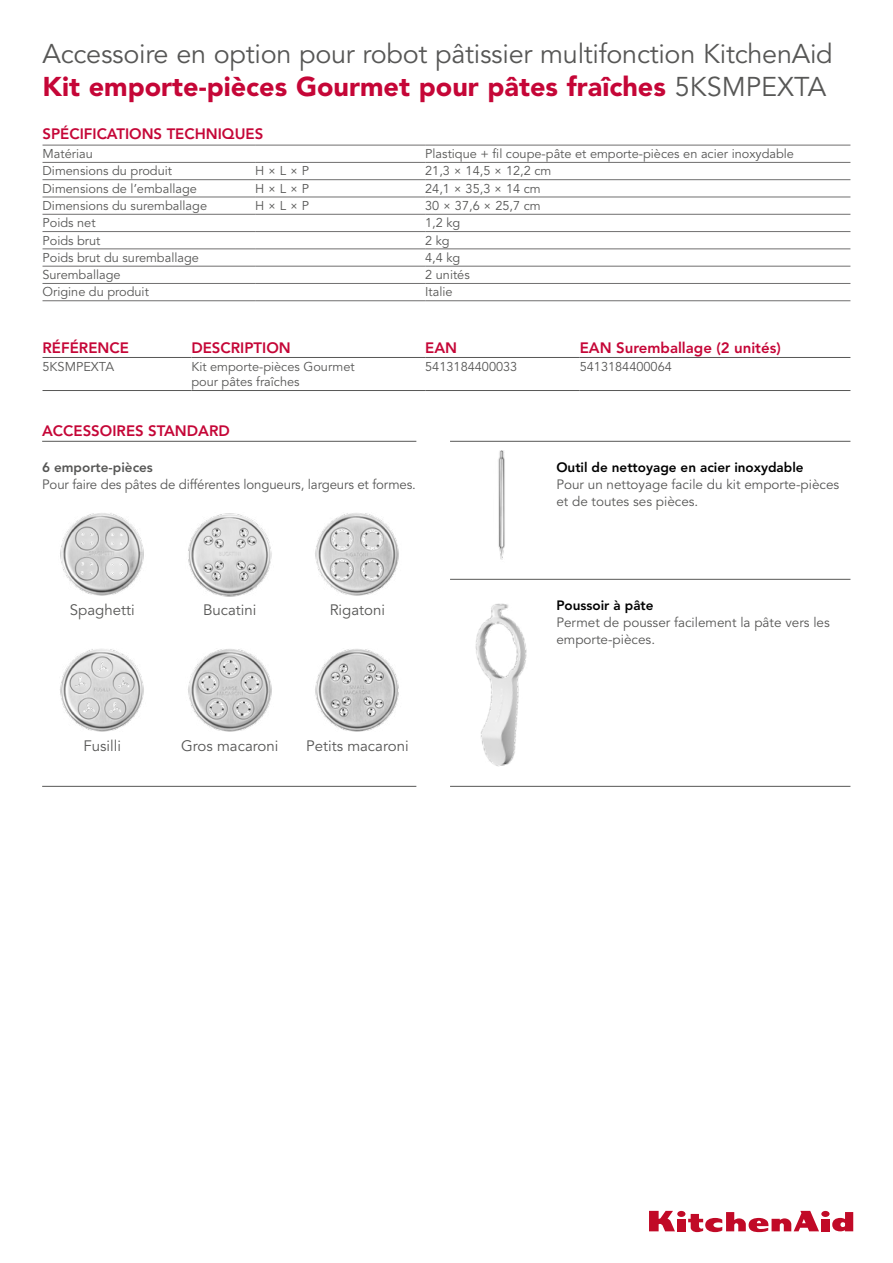
<style>
.page{position:relative;width:893px;height:1263px;background:#fff}
.page>*{position:absolute;margin:0;border:0;box-sizing:border-box;transform-origin:0 0}
.t1{font:27px/33px "Avenir LT Std";letter-spacing:-.01em;color:#575756}
.t2{font:800 15px "Avenir LT Std";color:#c50637}
.t3{font:15px "Avenir LT Std";color:#575756}
.t4{font:13.5px/17.2px "Avenir LT Std";color:#575756}
.t5{font:800 13.5px "Avenir LT Std";color:#000}
.t6{font:800 13.5px "Avenir LT Std";color:#575756}
.t7{font:12.75px/15.8px "Avenir LT Std";color:#575756}
.s1{font-weight:900;color:#c50637}
</style>
<div class="page">
<div style="left:677px;top:1219px;width:8px;height:12px;background:#c10a27"></div>
<div style="left:677px;top:1211px;width:8px;height:6px;background:#c10a27;border-radius:50%"></div>
<div style="left:821px;top:1219px;width:8px;height:12px;background:#c10a27"></div>
<div style="left:821px;top:1211px;width:8px;height:6px;background:#c10a27;border-radius:50%"></div>
<svg style="left:649px;top:1211px;width:26px;height:20px"></svg>
<svg style="left:688px;top:1211px;width:131px;height:21px"></svg>
<svg style="left:832px;top:1212px;width:21px;height:19px"></svg>
<img style="left:498px;top:450px;width:7px;height:110px">
<img style="left:475px;top:603px;width:52px;height:164px">
<img style="left:60px;top:513px;width:84px;height:83px">
<img style="left:60px;top:649px;width:84px;height:83px">
<img style="left:188px;top:513px;width:84px;height:83px">
<img style="left:188px;top:649px;width:84px;height:83px">
<img style="left:315px;top:513px;width:84px;height:83px">
<img style="left:315px;top:649px;width:84px;height:83px">
<hr style="left:43px;top:231px;width:212px;height:1px;background:#706f6f">
<hr style="left:43px;top:249px;width:212px;height:1px;background:#706f6f">
<hr style="left:43px;top:179px;width:212px;height:1px;background:#706f6f">
<hr style="left:43px;top:197px;width:212px;height:1px;background:#706f6f">
<hr style="left:255px;top:179px;width:170px;height:1px;background:#706f6f">
<hr style="left:255px;top:197px;width:170px;height:1px;background:#706f6f">
<hr style="left:43px;top:214px;width:212px;height:1px;background:#706f6f">
<hr style="left:255px;top:214px;width:170px;height:1px;background:#706f6f">
<hr style="left:255px;top:231px;width:170px;height:1px;background:#706f6f">
<hr style="left:255px;top:249px;width:170px;height:1px;background:#706f6f">
<hr style="left:43px;top:266px;width:212px;height:1px;background:#706f6f">
<hr style="left:255px;top:266px;width:170px;height:1px;background:#706f6f">
<hr style="left:255px;top:283px;width:170px;height:1px;background:#706f6f">
<hr style="left:255px;top:145px;width:170px;height:1px;background:#706f6f">
<hr style="left:425px;top:145px;width:425px;height:1px;background:#706f6f">
<hr style="left:255px;top:162px;width:170px;height:1px;background:#706f6f">
<hr style="left:425px;top:162px;width:425px;height:1px;background:#706f6f">
<hr style="left:425px;top:179px;width:425px;height:1px;background:#706f6f">
<hr style="left:425px;top:197px;width:425px;height:1px;background:#706f6f">
<hr style="left:425px;top:214px;width:425px;height:1px;background:#706f6f">
<hr style="left:425px;top:231px;width:425px;height:1px;background:#706f6f">
<hr style="left:425px;top:249px;width:425px;height:1px;background:#706f6f">
<hr style="left:425px;top:266px;width:425px;height:1px;background:#706f6f">
<hr style="left:425px;top:283px;width:425px;height:1px;background:#706f6f">
<hr style="left:255px;top:300px;width:170px;height:1px;background:#706f6f">
<hr style="left:425px;top:300px;width:425px;height:1px;background:#706f6f">
<hr style="left:43px;top:283px;width:212px;height:1px;background:#706f6f">
<hr style="left:43px;top:145px;width:212px;height:1px;background:#706f6f">
<hr style="left:43px;top:162px;width:212px;height:1px;background:#706f6f">
<hr style="left:43px;top:300px;width:212px;height:1px;background:#706f6f">
<hr style="left:43px;top:357px;width:148px;height:1px;background:#575756">
<hr style="left:191px;top:357px;width:234px;height:1px;background:#575756">
<hr style="left:425px;top:357px;width:155px;height:1px;background:#575756">
<hr style="left:580px;top:357px;width:270px;height:1px;background:#575756">
<hr style="left:43px;top:390px;width:148px;height:1px;background:#575756">
<hr style="left:191px;top:390px;width:234px;height:1px;background:#575756">
<hr style="left:425px;top:390px;width:155px;height:1px;background:#575756">
<hr style="left:580px;top:390px;width:270px;height:1px;background:#575756">
<hr style="left:42px;top:441px;width:374px;height:1px;background:#575756">
<hr style="left:42px;top:786px;width:374px;height:1px;background:#575756">
<hr style="left:450px;top:441px;width:400px;height:1px;background:#575756">
<hr style="left:450px;top:579px;width:400px;height:1px;background:#575756">
<hr style="left:450px;top:786px;width:400px;height:1px;background:#575756">
<h1 class="t1" style="left:43px;top:38px;width:792px">Accessoire en option pour robot pâtissier multifonction KitchenAid<br><span class="s1">Kit emporte-pièces Gourmet pour pâtes fraîches</span> 5KSMPEXTA</h1>
<p class="t2" style="left:43px;top:125px;width:222px">SPÉCIFICATIONS TECHNIQUES</p>
<p class="t7" style="left:43px;top:146px;width:52px">Matériau</p>
<p class="t7" style="left:425px;top:146px;width:370px">Plastique + fil coupe-pâte et emporte-pièces en acier inoxydable</p>
<p class="t7" style="left:43px;top:164px;width:131px">Dimensions du produit</p>
<p class="t7" style="left:255px;top:164px;width:56px">H × L × P</p>
<p class="t7" style="left:425px;top:164px;width:128px">21,3 × 14,5 × 12,2 cm</p>
<p class="t7" style="left:43px;top:181px;width:156px">Dimensions de l’emballage</p>
<p class="t7" style="left:255px;top:181px;width:56px">H × L × P</p>
<p class="t7" style="left:425px;top:181px;width:117px">24,1 × 35,3 × 14 cm</p>
<p class="t7" style="left:42px;top:198px;width:166px">Dimensions du suremballage</p>
<p class="t7" style="left:255px;top:198px;width:56px">H × L × P</p>
<p class="t7" style="left:425px;top:198px;width:117px">30 × 37,6 × 25,7 cm</p>
<p class="t7" style="left:42px;top:216px;width:55px">Poids net</p>
<p class="t7" style="left:425px;top:216px;width:37px">1,2 kg</p>
<p class="t7" style="left:42px;top:233px;width:60px">Poids brut</p>
<p class="t7" style="left:425px;top:233px;width:26px">2 kg</p>
<p class="t7" style="left:42px;top:250px;width:158px">Poids brut du suremballage</p>
<p class="t7" style="left:425px;top:250px;width:37px">4,4 kg</p>
<p class="t7" style="left:42px;top:267px;width:80px">Suremballage</p>
<p class="t7" style="left:425px;top:267px;width:46px">2 unités</p>
<p class="t7" style="left:42px;top:285px;width:108px">Origine du produit</p>
<p class="t7" style="left:425px;top:285px;width:29px">Italie</p>
<p class="t2" style="left:43px;top:340px;width:88px">RÉFÉRENCE</p>
<p class="t2" style="left:191px;top:340px;width:101px">DESCRIPTION</p>
<p class="t2" style="left:425px;top:340px;width:33px">EAN</p>
<p class="t2" style="left:580px;top:340px;width:203px">EAN Suremballage (2 unités)</p>
<p class="t7" style="left:43px;top:359px;width:73px">5KSMPEXTA</p>
<p class="t7" style="left:191px;top:359px;width:165px">Kit emporte-pièces Gourmet pour pâtes fraîches</p>
<p class="t7" style="left:425px;top:359px;width:94px">5413184400033</p>
<p class="t7" style="left:580px;top:359px;width:94px">5413184400064</p>
<p class="t2" style="left:42px;top:422px;width:189px">ACCESSOIRES STANDARD</p>
<p class="t6" style="left:42px;top:459px;width:112px">6 emporte-pièces</p>
<p class="t4" style="left:42px;top:476px;width:375px">Pour faire des pâtes de différentes longueurs, largeurs et formes.</p>
<p class="t3" style="left:70px;top:602px;width:66px">Spaghetti</p>
<p class="t3" style="left:83px;top:738px;width:39px">Fusilli</p>
<p class="t3" style="left:203px;top:602px;width:55px">Bucatini</p>
<p class="t3" style="left:330px;top:602px;width:57px">Rigatoni</p>
<p class="t3" style="left:181px;top:738px;width:99px">Gros macaroni</p>
<p class="t3" style="left:306px;top:738px;width:104px">Petits macaroni</p>
<p class="t5" style="left:556px;top:459px;width:249px">Outil de nettoyage en acier inoxydable</p>
<p class="t4" style="left:556px;top:476px;width:284px">Pour un nettoyage facile du kit emporte-pièces et de toutes ses pièces.</p>
<p class="t5" style="left:556px;top:597px;width:99px">Poussoir à pâte</p>
<p class="t4" style="left:556px;top:614px;width:275px">Permet de pousser facilement la pâte vers les emporte-pièces.</p>
</div>
